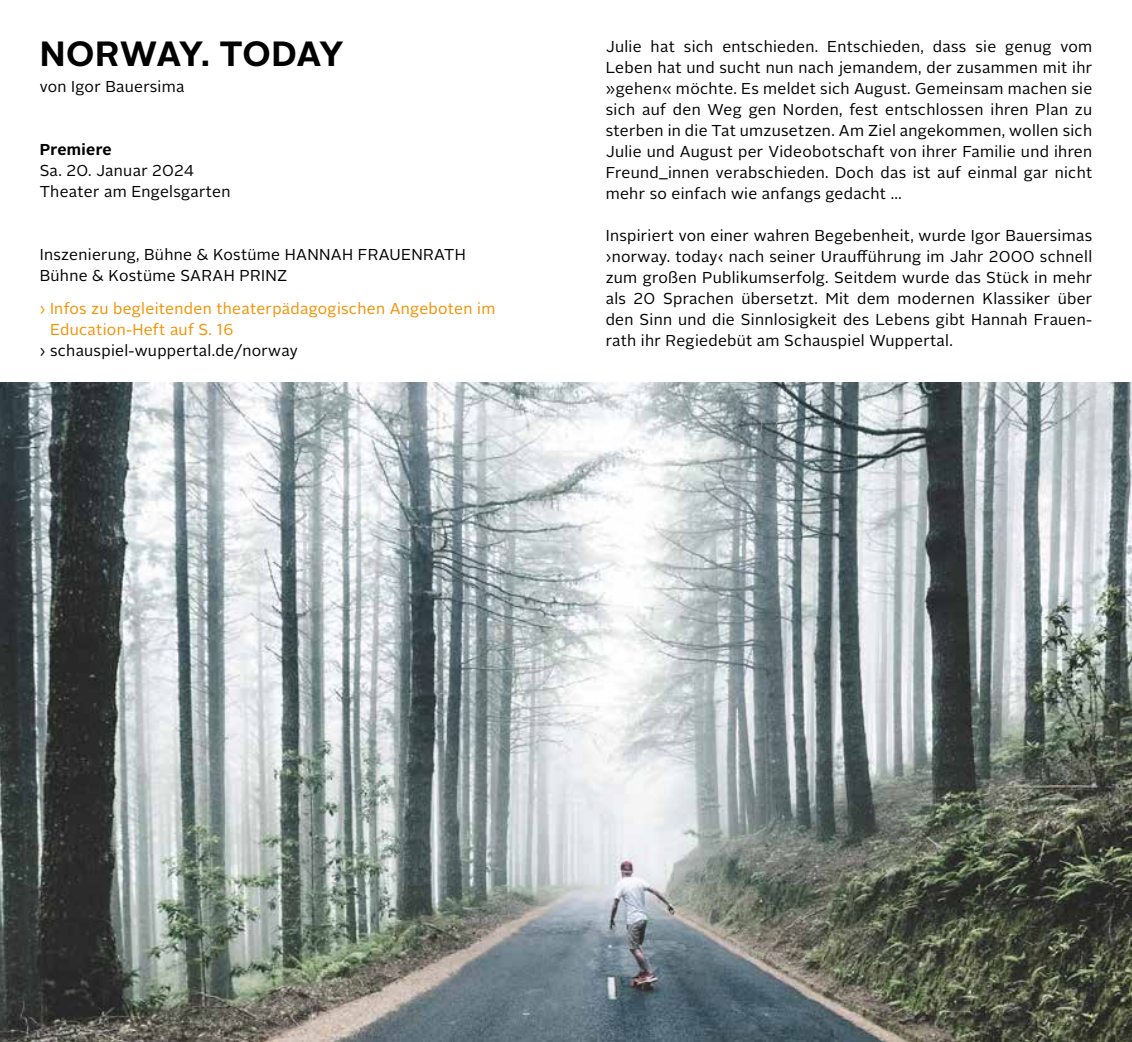
<style>
.page{position:relative;width:1132px;height:1042px;background:#fff}
.page>*{position:absolute;margin:0;border:0;box-sizing:border-box;transform-origin:0 0}
.t1{font:700 35px "Alright Sans";letter-spacing:-.005em;color:#000}
.t2{font:15.75px/21px "Alright Sans";letter-spacing:.02em;color:#000;text-align:justify}
.t3{font:15.75px/21px "Alright Sans";letter-spacing:.02em;color:#f39100}
.t4{font:700 15.75px "Alright Sans";letter-spacing:.02em;color:#000}
</style>
<div class="page">
<img style="left:0;top:383px;width:1131px;height:659px">
<h1 class="t1" style="left:40px;top:30px;width:305px">NORWAY. TODAY</h1>
<p class="t2" style="left:40px;top:77px;width:146px">von Igor Bauersima</p>
<p class="t4" style="left:40px;top:139px;width:73px">Premiere</p>
<p class="t2" style="left:40px;top:161px;width:192px">Sa. 20. Januar 2024<br>Theater am Engelsgarten</p>
<p class="t2" style="left:40px;top:245px;width:427px">Inszenierung, Bühne &amp; Kostüme HANNAH FRAUENRATH<br>Bühne &amp; Kostüme SARAH PRINZ</p>
<p class="t3" style="left:50px;top:298px;width:446px;text-indent:-10px">› Infos zu begleitenden theaterpädagogischen Angeboten im<br>Education-Heft auf S. 16</p>
<p class="t2" style="left:40px;top:340px;width:259px">› schauspiel-wuppertal.de/norway</p>
<p class="t2" style="left:605px;top:36px;width:488px">Julie hat sich entschieden. Entschieden, dass sie genug vom Leben hat und sucht nun nach jemandem, der zusammen mit ihr »gehen« möchte. Es meldet sich August. Gemeinsam machen sie sich auf den Weg gen Norden, fest entschlossen ihren Plan zu sterben in die Tat umzusetzen. Am Ziel angekommen, wollen sich Julie und August per Videobotschaft von ihrer Familie und ihren Freund_innen verabschieden. Doch das ist auf einmal gar nicht mehr so einfach wie anfangs gedacht …</p>
<p class="t2" style="left:605px;top:225px;width:488px">Inspiriert von einer wahren Begebenheit, wurde Igor Bauersimas ›norway. today‹ nach seiner Uraufführung im Jahr 2000 schnell zum großen Publikumserfolg. Seitdem wurde das Stück in mehr als 20 Sprachen übersetzt. Mit dem modernen Klassiker über den Sinn und die Sinnlosigkeit des Lebens gibt Hannah Frauen&shy;rath ihr Regiedebüt am Schauspiel Wuppertal.</p>
</div>
